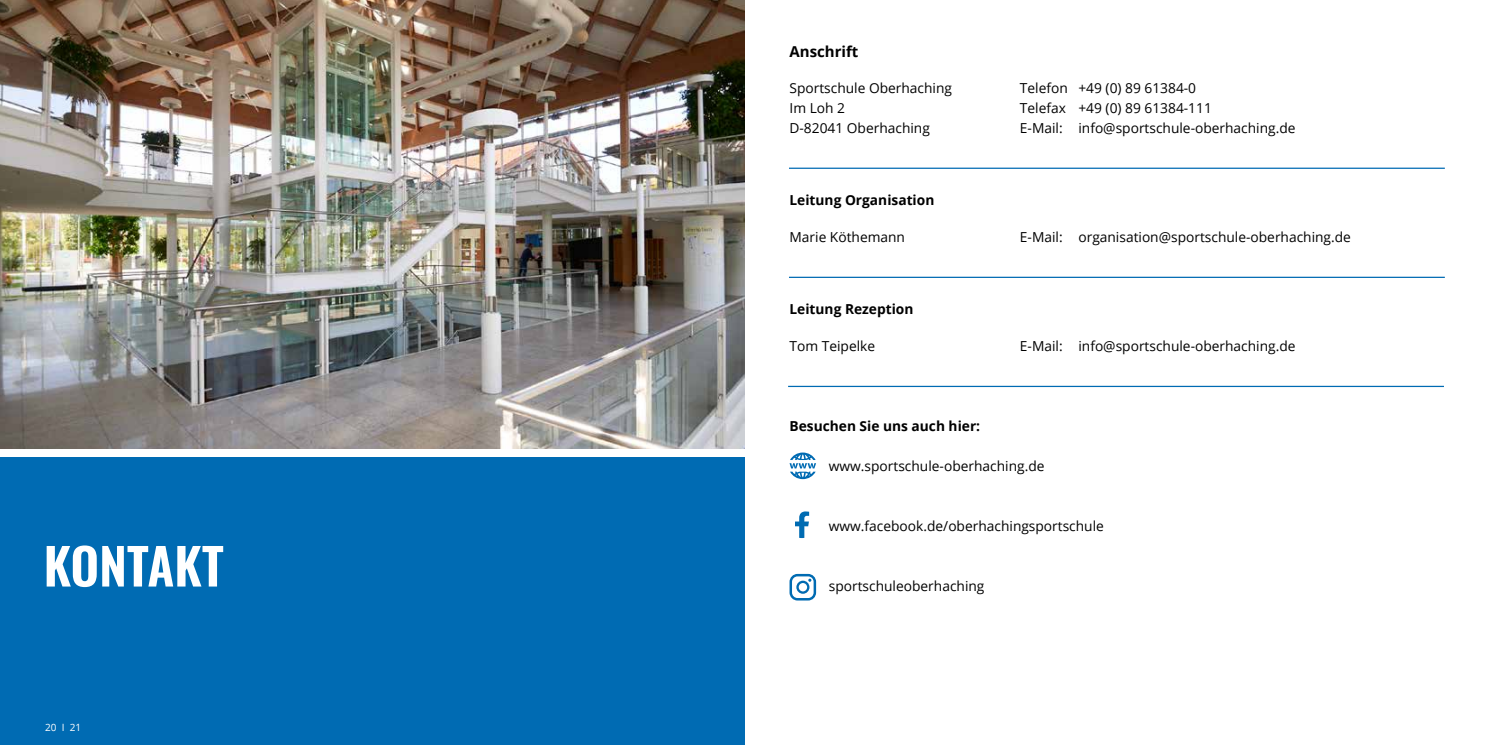
<style>
.page{position:relative;width:1489px;height:745px;background:#fff}
.page>*{position:absolute;margin:0;border:0;box-sizing:border-box;transform-origin:0 0}
.t1{font:600 50px "Oswald";color:#fff}
.t2{font:700 15px "Open Sans";color:#000}
.t3{font:13.75px "Open Sans";color:#000}
.t4{font:700 13.75px "Open Sans";color:#000}
.t5{font:10px "Open Sans";color:#fff}
</style>
<div class="page">
<img style="left:0;top:0;width:744px;height:448px">
<div style="left:0;top:457px;width:744px;height:287px;background:#006bb3"></div>
<hr style="left:789px;top:167px;width:655px;height:2px;background:#006bb3">
<hr style="left:789px;top:276px;width:655px;height:2px;background:#006bb3">
<hr style="left:788px;top:385px;width:655px;height:2px;background:#006bb3">
<svg style="left:795px;top:511px;width:14px;height:26px"></svg>
<svg style="left:789px;top:573px;width:27px;height:27px"></svg>
<svg style="left:789px;top:452px;width:27px;height:27px"></svg>
<h1 class="t1" style="left:44px;top:539px;width:182px">KONTAKT</h1>
<p class="t5" style="left:45px;top:723px;width:38px">20 I 21</p>
<p class="t2" style="left:789px;top:40px;width:70px">Anschrift</p>
<p class="t3" style="left:789px;top:82px;width:164px">Sportschule Oberhaching</p>
<p class="t3" style="left:1019px;top:82px;width:178px">Telefon +49 (0) 89 61384-0</p>
<p class="t3" style="left:789px;top:102px;width:57px">Im Loh 2</p>
<p class="t3" style="left:1019px;top:102px;width:193px">Telefax +49 (0) 89 61384-111</p>
<p class="t3" style="left:789px;top:122px;width:142px">D-82041 Oberhaching</p>
<p class="t3" style="left:1019px;top:122px;width:277px">E-Mail: info@sportschule-oberhaching.de</p>
<p class="t4" style="left:789px;top:191px;width:146px">Leitung Organisation</p>
<p class="t3" style="left:789px;top:231px;width:117px">Marie Köthemann</p>
<p class="t3" style="left:1019px;top:231px;width:332px">E-Mail: organisation@sportschule-oberhaching.de</p>
<p class="t4" style="left:789px;top:299px;width:125px">Leitung Rezeption</p>
<p class="t3" style="left:789px;top:340px;width:87px">Tom Teipelke</p>
<p class="t3" style="left:1019px;top:340px;width:277px">E-Mail: info@sportschule-oberhaching.de</p>
<p class="t4" style="left:789px;top:416px;width:192px">Besuchen Sie uns auch hier:</p>
<p class="t3" style="left:828px;top:460px;width:217px">www.sportschule-oberhaching.de</p>
<p class="t3" style="left:828px;top:520px;width:276px">www.facebook.de/oberhachingsportschule</p>
<p class="t3" style="left:828px;top:580px;width:157px">sportschuleoberhaching</p>
</div>
